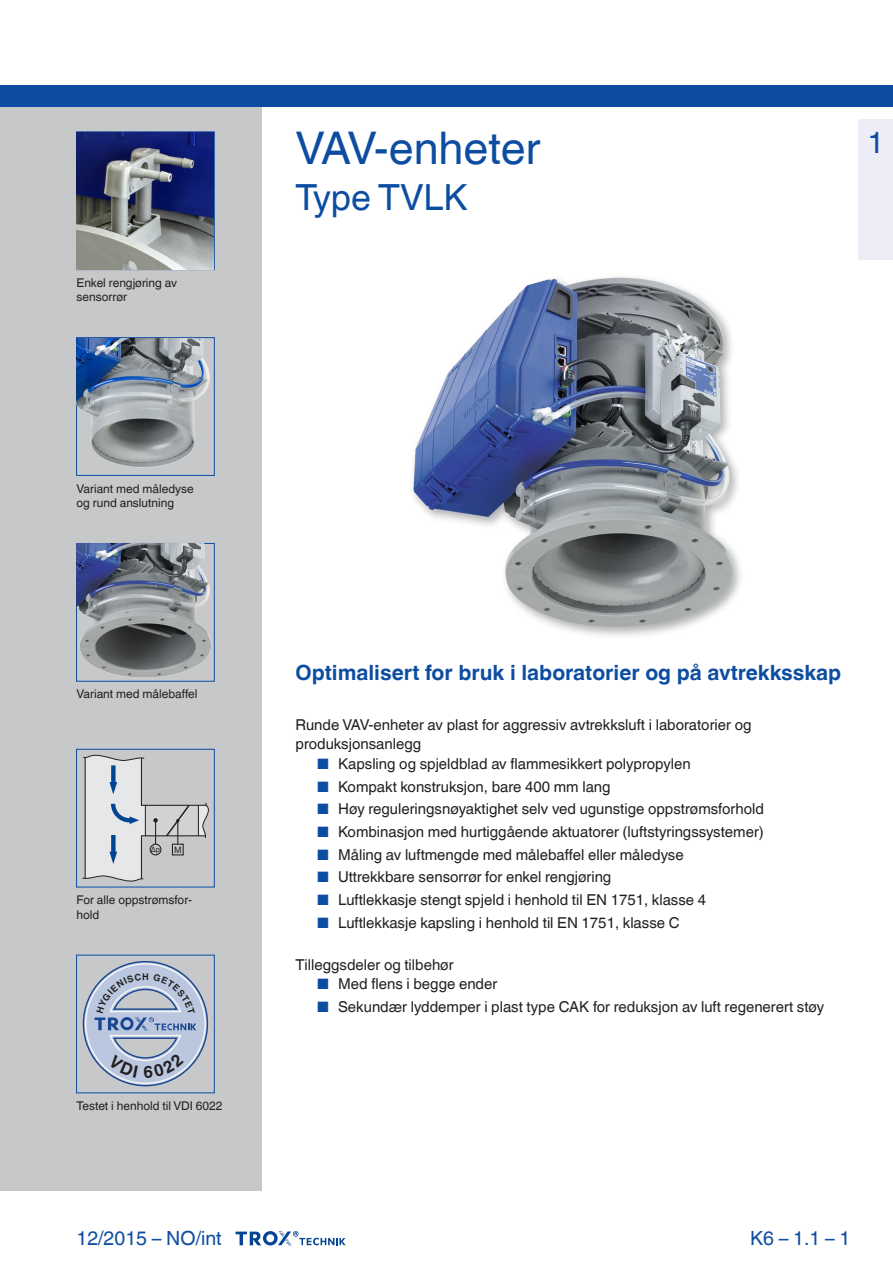
<style>
.page{position:relative;width:893px;height:1263px;background:#fff}
.page>*{position:absolute;margin:0;border:0;box-sizing:border-box;transform-origin:0 0}
.leaflet_head1{font:45px "TROX Helvetica";color:#0d4da1}
.Standard_oben_links{font:36px "TROX Helvetica";color:#0d4da1}
.Register-Tab-Ziffern{font:30px "TROX Helvetica";color:#0d4da1}
.leaflet_intro_descr{font:700 21px "TROX Helvetica";color:#0d4da1}
.country{font:19.5px "TROX Helvetica";color:#0d4da1}
.pagina_li-re{font:19.5px "TROX Helvetica";color:#0d4da1}
.leaflet_intro_descr-2{font:15px/19.5px "TROX Helvetica";color:#231f20}
.leaflet_frontpage_pi{font:12px/14.4px "TROX Helvetica";color:#231f20}
.Update_OIDs{font:700 9.15px "TROX Helvetica";color:#231f20}
.Update_OIDs-2{font:8.85px "TROX Helvetica";color:#231f20}
.Update_OIDs-3{font:7.5px "TROX Helvetica";color:#231f20}
.s1{color:#0d4da1}
</style>
<div class="page">
<div style="left:0;top:106px;width:261px;height:1084px;background:#c7c8ca"></div>
<div style="left:0;top:85px;width:893px;height:21px;background:#0d4da1"></div>
<div style="left:76px;top:131px;width:139px;height:139px;border:1px solid #0d4da1"></div>
<img style="left:77px;top:132px;width:137px;height:137px">
<div style="left:76px;top:337px;width:139px;height:139px;border:1px solid #0d4da1"></div>
<img style="left:77px;top:338px;width:137px;height:137px">
<div style="left:76px;top:543px;width:139px;height:139px;border:1px solid #0d4da1"></div>
<img style="left:77px;top:544px;width:137px;height:137px">
<div style="left:76px;top:749px;width:139px;height:138px;border:1px solid #0d4da1"></div>
<svg style="left:82px;top:755px;width:127px;height:127px"></svg>
<div style="left:76px;top:955px;width:139px;height:138px;border:1px solid #0d4da1"></div>
<svg style="left:236px;top:1231px;width:110px;height:15px"></svg>
<img style="left:413px;top:277px;width:328px;height:359px">
<div style="left:859px;top:119px;width:34px;height:140px;background:#ecedf6"></div>
<svg style="left:82px;top:961px;width:127px;height:126px"></svg>
<p class="leaflet_frontpage_pi" style="left:77px;top:275px;width:102px">Enkel rengjøring av sensorrør</p>
<p class="leaflet_frontpage_pi" style="left:77px;top:481px;width:119px">Variant med måledyse og rund anslutning</p>
<p class="leaflet_frontpage_pi" style="left:77px;top:687px;width:122px">Variant med målebaffel</p>
<p class="Update_OIDs-3" style="left:151px;top:845px;width:11px">Δp</p>
<p class="Update_OIDs-2" style="left:174px;top:844px;width:9px">M</p>
<p class="leaflet_frontpage_pi" style="left:77px;top:893px;width:117px">For alle oppstrømsfor&shy;hold</p>
<p class="Update_OIDs" style="left:142px;top:971px;width:8px">H</p>
<p class="leaflet_frontpage_pi" style="left:77px;top:1099px;width:148px">Testet i henhold til VDI 6022</p>
<p class="country" style="left:77px;top:1227px;width:147px">12/2015 – NO/int</p>
<p class="leaflet_head1" style="left:296px;top:122px;width:246px">VAV-enheter</p>
<p class="Standard_oben_links" style="left:296px;top:176px;width:174px">Type TVLK</p>
<p class="Register-Tab-Ziffern" style="left:868px;top:125px;width:18px">1</p>
<p class="leaflet_intro_descr" style="left:296px;top:660px;width:547px">Optimalisert for bruk i laboratorier og på avtrekksskap</p>
<p class="leaflet_intro_descr-2" style="left:296px;top:715px;width:457px">Runde VAV-enheter av plast for aggressiv avtrekksluft i laboratorier og produksjonsanlegg</p>
<p class="leaflet_intro_descr-2" style="left:317px;top:754px;width:375px"><span class="s1">■</span> Kapsling og spjeldblad av flammesikkert polypropylen</p>
<p class="leaflet_intro_descr-2" style="left:317px;top:777px;width:295px"><span class="s1">■</span> Kompakt konstruksjon, bare 400 mm lang</p>
<p class="leaflet_intro_descr-2" style="left:317px;top:799px;width:449px"><span class="s1">■</span> Høy reguleringsnøyaktighet selv ved ugunstige oppstrømsforhold</p>
<p class="leaflet_intro_descr-2" style="left:317px;top:822px;width:449px"><span class="s1">■</span> Kombinasjon med hurtiggående aktuatorer (luftstyringssystemer)</p>
<p class="leaflet_intro_descr-2" style="left:317px;top:845px;width:368px"><span class="s1">■</span> Måling av luftmengde med målebaffel eller måledyse</p>
<p class="leaflet_intro_descr-2" style="left:317px;top:867px;width:296px"><span class="s1">■</span> Uttrekkbare sensorrør for enkel rengjøring</p>
<p class="leaflet_intro_descr-2" style="left:317px;top:890px;width:391px"><span class="s1">■</span> Luftlekkasje stengt spjeld i henhold til EN 1751, klasse 4</p>
<p class="leaflet_intro_descr-2" style="left:317px;top:913px;width:364px"><span class="s1">■</span> Luftlekkasje kapsling i henhold til EN 1751, klasse C</p>
<p class="leaflet_intro_descr-2" style="left:296px;top:955px;width:160px">Tilleggsdeler og tilbehør</p>
<p class="leaflet_intro_descr-2" style="left:317px;top:974px;width:182px"><span class="s1">■</span> Med flens i begge ender</p>
<p class="leaflet_intro_descr-2" style="left:317px;top:997px;width:509px"><span class="s1">■</span> Sekundær lyddemper i plast type CAK for reduksjon av luft regenerert støy</p>
<p class="pagina_li-re" style="left:750px;top:1227px;width:102px">K6 – 1.1 – 1</p>
</div>
